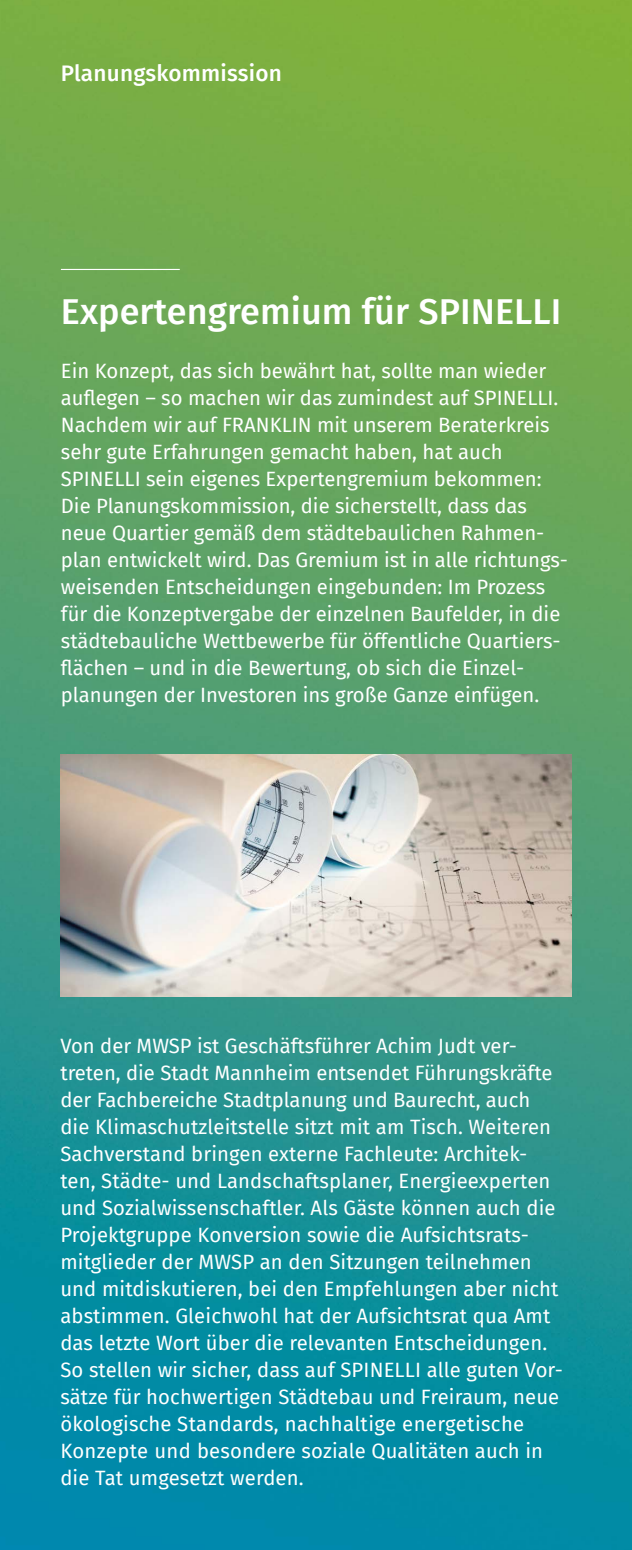
<style>
.page{position:relative;width:632px;height:1550px;background:#fff}
.page>*{position:absolute;margin:0;border:0;box-sizing:border-box;transform-origin:0 0}
.t1{font:500 36px "Fira Sans";color:#fff}
.t2{font:500 22.5px "Fira Sans";letter-spacing:.01em;color:#fff}
.t3{font:20.25px/27px "Fira Sans";color:#fff}
</style>
<div class="page">
<img style="left:0;top:0;width:631px;height:1550px">
<hr style="left:61px;top:269px;width:119px;height:1px;background:#fff">
<img style="left:61px;top:754px;width:510px;height:243px">
<p class="t2" style="left:61px;top:55px;width:222px">Planungskommission</p>
<h1 class="t1" style="left:61px;top:283px;width:502px">Expertengremium für SPINELLI</h1>
<p class="t3" style="left:61px;top:357px;width:508px">Ein Konzept, das sich bewährt hat, sollte man wieder auflegen – so machen wir das zumindest auf SPINELLI.<br>Nachdem wir auf FRANKLIN mit unserem Beraterkreis sehr gute Erfahrungen gemacht haben, hat auch SPINELLI sein eigenes Expertengremium bekommen:<br>Die Planungskommission, die sicherstellt, dass das neue Quartier gemäß dem städtebaulichen Rahmen&shy;plan entwickelt wird. Das Gremium ist in alle richtungs&shy;weisenden Entscheidungen eingebunden: Im Prozess für die Konzeptvergabe der einzelnen Baufelder, in die städtebauliche Wettbewerbe für öffentliche Quartiers&shy;flächen – und in die Bewertung, ob sich die Einzel&shy;planungen der Investoren ins große Ganze einfügen.</p>
<p class="t3" style="left:60px;top:1032px;width:504px">Von der MWSP ist Geschäftsführer Achim Judt ver&shy;treten, die Stadt Mannheim entsendet Führungskräfte der Fachbereiche Stadtplanung und Baurecht, auch die Klimaschutzleitstelle sitzt mit am Tisch. Weiteren Sachverstand bringen externe Fachleute: Architek&shy;ten, Städte- und Landschaftsplaner, Energieexperten und Sozialwissenschaftler. Als Gäste können auch die Projektgruppe Konversion sowie die Aufsichtsrats&shy;mitglieder der MWSP an den Sitzungen teilnehmen und mitdiskutieren, bei den Empfehlungen aber nicht abstimmen. Gleichwohl hat der Aufsichtsrat qua Amt das letzte Wort über die relevanten Entscheidungen.<br>So stellen wir sicher, dass auf SPINELLI alle guten Vor&shy;sätze für hochwertigen Städtebau und Freiraum, neue ökologische Standards, nachhaltige energetische Konzepte und besondere soziale Qualitäten auch in die Tat umgesetzt werden.</p>
</div>
